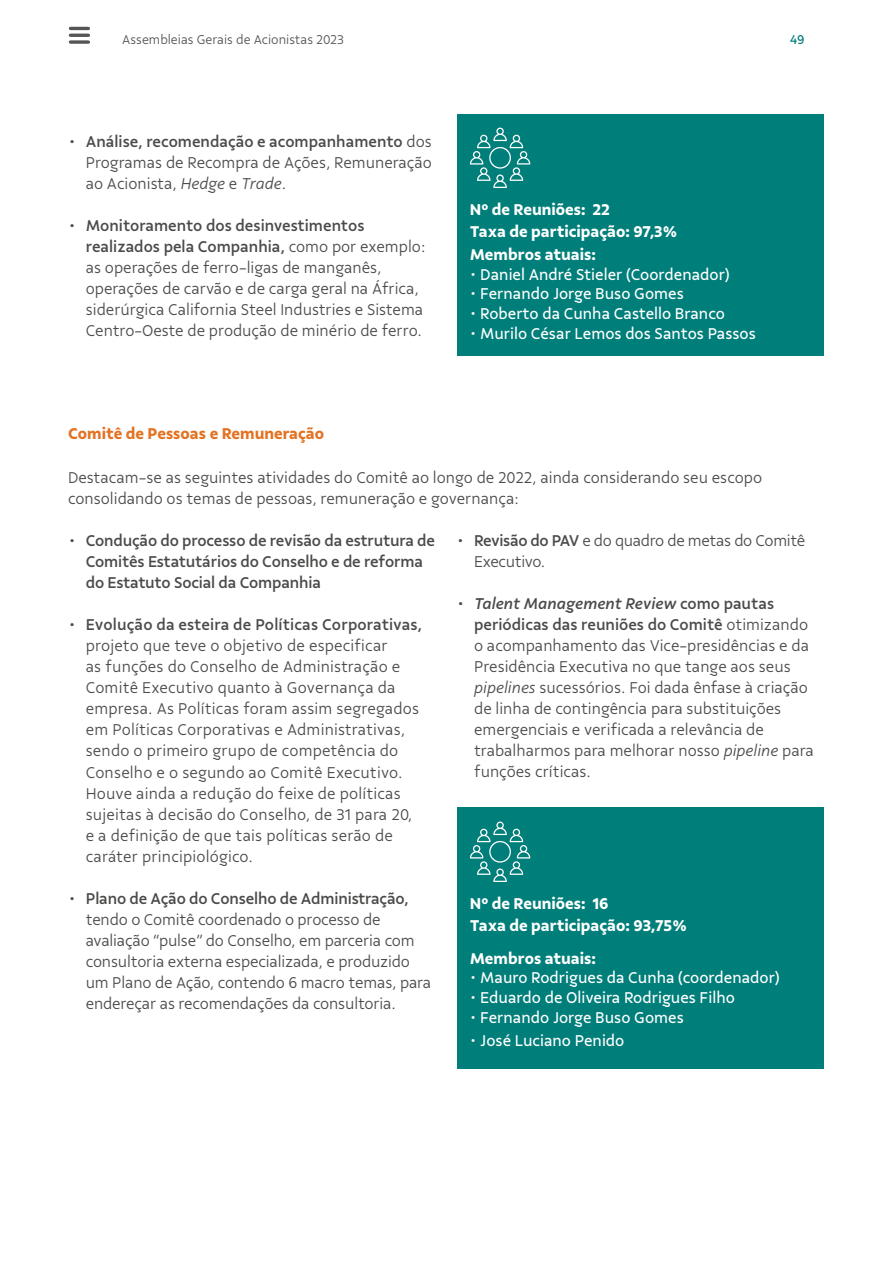
<style>
.page{position:relative;width:893px;height:1263px;background:#fff}
.page>*{position:absolute;margin:0;border:0;box-sizing:border-box;transform-origin:0 0}
.t1{font:300 16.5px/21px "Vale Sans";color:#4a4a49}
.t2{font:16.5px "Vale Sans";color:#fff}
.t3{font:500 16.5px/21px "Vale Sans";letter-spacing:-.01em;color:#4a4a49}
.t4{font:700 16.5px/22.5px "Vale Sans";color:#fff}
.t5{font:300 16.5px/21px "Vale Sans";letter-spacing:-.02em;color:#4a4a49}
.t6{font:500 16.5px "Vale Sans";letter-spacing:.01em;color:#4a4a49}
.t7{font:700 16.5px "Vale Sans";color:#e37222}
.t8{font:300 13.5px "Vale Sans";color:#555}
.t9{font:13.5px "Vale Sans";color:#007e7a}
.s1{font-weight:500}
.s2{font-style:italic}
.s3{font-weight:500;font-style:italic}
</style>
<div class="page">
<div style="left:457px;top:114px;width:367px;height:242px;background:#007e7a"></div>
<svg style="left:470px;top:128px;width:60px;height:60px"></svg>
<div style="left:457px;top:808px;width:367px;height:140px;background:#007e7a"></div>
<div style="left:457px;top:885px;width:367px;height:184px;background:#007e7a"></div>
<svg style="left:470px;top:821px;width:60px;height:61px"></svg>
<hr style="left:70px;top:27px;width:18px;height:3px;background:#555">
<hr style="left:70px;top:34px;width:18px;height:3px;background:#555">
<svg style="left:70px;top:40px;width:18px;height:4px"></svg>
<p class="t8" style="left:122px;top:31px;width:223px">Assembleias Gerais de Acionistas 2023</p>
<p class="t9" style="left:790px;top:31px;width:16px">49</p>
<p class="t1" style="left:86px;top:131px;width:348px;text-align:justify;text-indent:-17px"><span class="s1">• Análise, recomendação e acompanhamento</span> dos Programas de Recompra de Ações, Remuneração ao Acionista, <span class="s2">Hedge</span> e <span class="s2">Trade</span>.</p>
<p class="t1" style="left:86px;top:215px;width:341px;text-indent:-17px"><span class="s1">• Monitoramento dos desinvestimentos realizados pela Companhia,</span> como por exemplo: as operações de ferro-ligas de manganês, operações de carvão e de carga geral na África, siderúrgica California Steel Industries e Sistema Centro-Oeste de produção de minério de ferro.</p>
<p class="t4" style="left:470px;top:198px;width:209px">Nº de Reuniões: 22<br>Taxa de participação: 97,3%<br>Membros atuais:</p>
<p class="t2" style="left:470px;top:264px;width:261px">• Daniel André Stieler (Coordenador)</p>
<p class="t2" style="left:470px;top:284px;width:216px">• Fernando Jorge Buso Gomes</p>
<p class="t2" style="left:470px;top:304px;width:257px">• Roberto da Cunha Castello Branco</p>
<p class="t2" style="left:470px;top:324px;width:288px">• Murilo César Lemos dos Santos Passos</p>
<p class="t7" style="left:68px;top:423px;width:258px">Comitê de Pessoas e Remuneração</p>
<p class="t1" style="left:68px;top:467px;width:696px">Destacam-se as seguintes atividades do Comitê ao longo de 2022, ainda considerando seu escopo consolidando os temas de pessoas, remuneração e governança:</p>
<p class="t3" style="left:86px;top:530px;width:351px;text-indent:-17px">• Condução do processo de revisão da estrutura de<br>Comitês Estatutários do Conselho e de reforma do Estatuto Social da Companhia</p>
<p class="t6" style="left:69px;top:615px;width:355px">• Evolução da esteira de Políticas Corporativas,</p>
<p class="t1" style="left:86px;top:635px;width:335px">projeto que teve o objetivo de especificar<br>as funções do Conselho de Administração e Comitê Executivo quanto à Governança da empresa. As Políticas foram assim segregados em Políticas Corporativas e Administrativas, sendo o primeiro grupo de competência do Conselho e o segundo ao Comitê Executivo.<br>Houve ainda a redução do feixe de políticas sujeitas à decisão do Conselho, de 31 para 20, e a definição de que tais políticas serão de caráter principiológico.</p>
<p class="t3" style="left:69px;top:887px;width:341px">• Plano de Ação do Conselho de Administração,</p>
<p class="t1" style="left:86px;top:908px;width:347px">tendo o Comitê coordenado o processo de avaliação “pulse” do Conselho, em parceria com consultoria externa especializada, e produzido um Plano de Ação, contendo 6 macro temas, para endereçar as recomendações da consultoria.</p>
<p class="t5" style="left:474px;top:530px;width:333px;text-indent:-17px"><span class="s1">• Revisão do PAV</span> e do quadro de metas do Comitê<br>Executivo.</p>
<p class="t1" style="left:474px;top:593px;width:341px;text-indent:-17px"><span class="s3">• Talent Management Review</span> <span class="s1">como pautas periódicas das reuniões do Comitê</span> otimizando o acompanhamento das Vice-presidências e da Presidência Executiva no que tange aos seus <span class="s2">pipelines</span> sucessórios. Foi dada ênfase à criação de linha de contingência para substituições emergenciais e verificada a relevância de trabalharmos para melhorar nosso <span class="s2">pipeline</span> para funções críticas.</p>
<p class="t4" style="left:470px;top:892px;width:218px">Nº de Reuniões: 16<br>Taxa de participação: 93,75%</p>
<p class="t4" style="left:470px;top:947px;width:128px">Membros atuais:</p>
<p class="t2" style="left:470px;top:968px;width:311px">• Mauro Rodrigues da Cunha (coordenador)</p>
<p class="t2" style="left:470px;top:988px;width:267px">• Eduardo de Oliveira Rodrigues Filho</p>
<p class="t2" style="left:470px;top:1008px;width:216px">• Fernando Jorge Buso Gomes</p>
<p class="t2" style="left:470px;top:1030px;width:156px">• José Luciano Penido</p>
</div>
